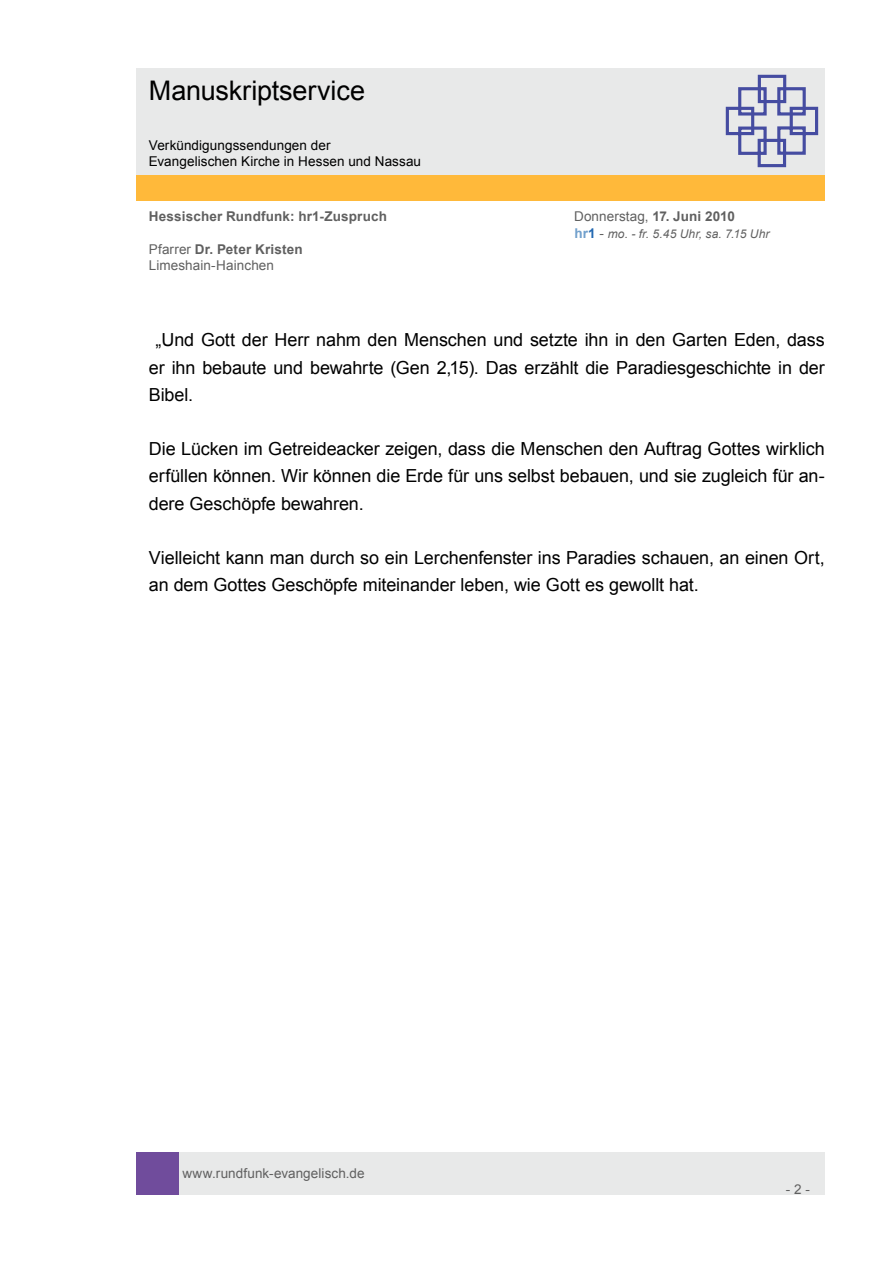
<style>
.page{position:relative;width:893px;height:1263px;background:#fff}
.page>*{position:absolute;margin:0;border:0;box-sizing:border-box;transform-origin:0 0}
.t1{font:27px "Arial";letter-spacing:-.005em;color:#000}
.t2{font:18px/27.2px "Arial";letter-spacing:-.005em;color:#000;text-align:justify}
.t3{font:13.5px/16.2px "Arial";letter-spacing:.005em;color:#606060}
.t4{font:13.5px/16.2px "Arial";letter-spacing:.005em;color:#000}
.t5{font:700 13.5px "Arial";letter-spacing:.015em;color:#606060}
.t6{font:italic 12px "Arial";letter-spacing:.015em;color:#606060}
.s1{font-weight:700}
.s2{font-weight:700;font-style:normal;font-size:13.5px;color:#71a0cc}
.s3{font-weight:700;font-style:normal;font-size:13.5px;color:#2369b2}
.s4{font-style:normal;font-size:13.5px}
</style>
<div class="page">
<div style="left:179px;top:1152px;width:646px;height:43px;background:#e8e9e9"></div>
<div style="left:136px;top:1152px;width:43px;height:43px;background:#704c9c"></div>
<div style="left:136px;top:175px;width:689px;height:26px;background:#ffb93a"></div>
<div style="left:136px;top:68px;width:689px;height:106px;background:#e8e9e9"></div>
<svg style="left:725px;top:74px;width:94px;height:94px"></svg>
<h1 class="t1" style="left:149px;top:73px;width:218px">Manuskriptservice</h1>
<p class="t4" style="left:149px;top:137px;width:274px">Verkündigungssendungen der<br>Evangelischen Kirche in Hessen und Nassau</p>
<p class="t5" style="left:149px;top:208px;width:240px">Hessischer Rundfunk: hr1-Zuspruch</p>
<p class="t3" style="left:574px;top:209px;width:162px">Donnerstag, <span class="s1">17. Juni 2010</span></p>
<p class="t6" style="left:574px;top:226px;width:197px"><span class="s2">hr</span><span class="s3">1</span> <span class="s4">-</span> mo. - fr. 5.45 Uhr, sa. 7.15 Uhr</p>
<p class="t3" style="left:149px;top:241px;width:155px">Pfarrer <span class="s1">Dr. Peter Kristen<br></span>Limeshain-Hainchen</p>
<p class="t2" style="left:149px;top:327px;width:677px;text-indent:7px">„Und Gott der Herr nahm den Menschen und setzte ihn in den Garten Eden, dass er ihn bebaute und bewahrte (Gen 2,15). Das erzählt die Paradiesgeschichte in der Bibel.</p>
<p class="t2" style="left:149px;top:435px;width:678px">Die Lücken im Getreideacker zeigen, dass die Menschen den Auftrag Gottes wirklich erfüllen können. Wir können die Erde für uns selbst bebauen, und sie zugleich für an&shy;dere Geschöpfe bewahren.</p>
<p class="t2" style="left:149px;top:544px;width:677px">Vielleicht kann man durch so ein Lerchenfenster ins Paradies schauen, an einen Ort, an dem Gottes Geschöpfe miteinander leben, wie Gott es gewollt hat.</p>
<p class="t3" style="left:182px;top:1165px;width:184px">www.rundfunk-evangelisch.de</p>
<p class="t3" style="left:786px;top:1181px;width:26px">- 2 -</p>
</div>
